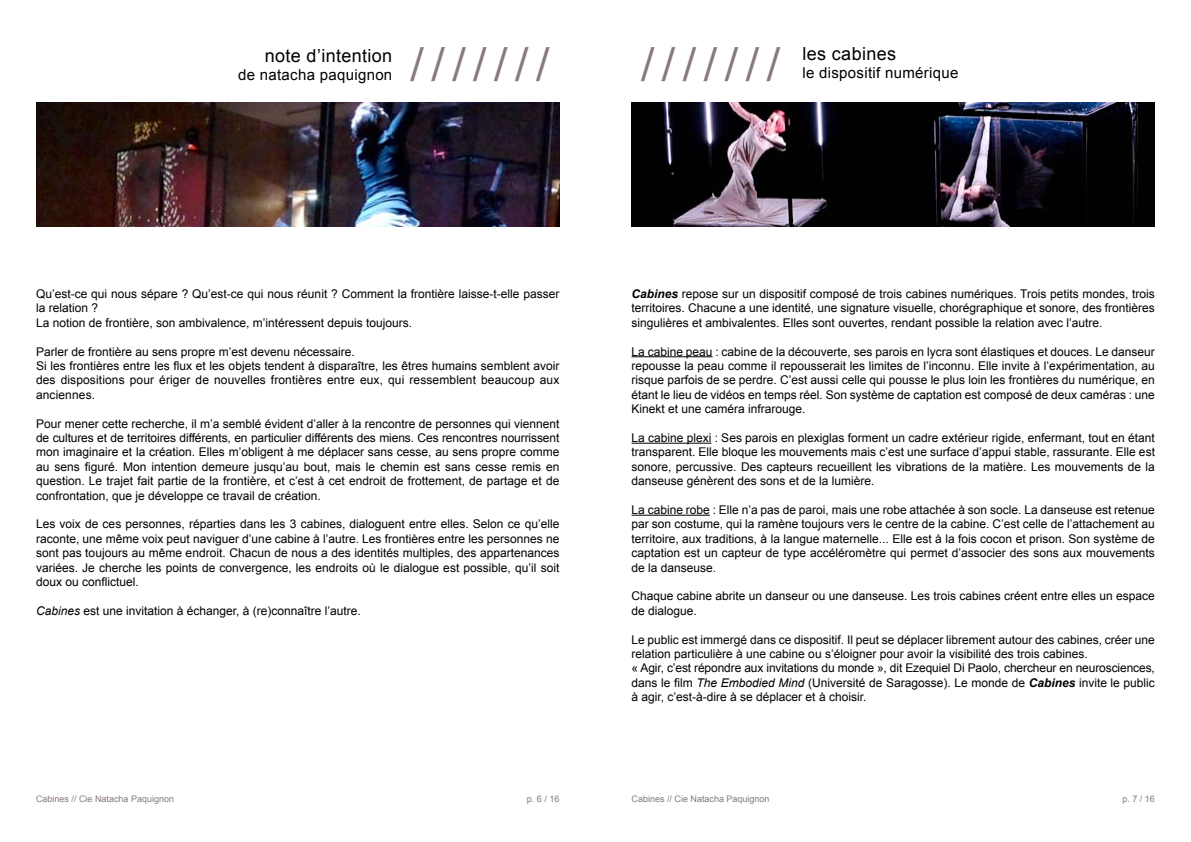
<style>
.page{position:relative;width:1191px;height:842px;background:#fff}
.page>*{position:absolute;margin:0;border:0;box-sizing:border-box;transform-origin:0 0}
.t1{font:700 48px "Minion Pro";color:#877b77}
.t2{font:18px "Arial";letter-spacing:.02em;color:#000}
.t3{font:15px "Arial";letter-spacing:.02em;color:#000}
.t4{font:12px/14.4px "Arial";color:#000;text-align:justify}
.t5{font:9px "Arial";color:#877b77}
.s1{font-style:italic}
.s2{font-weight:700;font-style:italic}
</style>
<div class="page">
<img style="left:36px;top:102px;width:523px;height:125px">
<hr style="left:631px;top:356px;width:81px;height:1px;background:#000">
<hr style="left:631px;top:443px;width:80px;height:1px;background:#000">
<hr style="left:631px;top:515px;width:79px;height:1px;background:#000">
<img style="left:631px;top:102px;width:524px;height:125px">
<h2 class="t2" style="left:265px;top:44px;width:129px">note d’intention</h2>
<p class="t3" style="left:238px;top:65px;width:156px">de natacha paquignon</p>
<h1 class="t1" style="left:409px;top:30px;width:143px">///////</h1>
<h1 class="t1" style="left:640px;top:30px;width:143px">///////</h1>
<h2 class="t2" style="left:802px;top:41px;width:95px">les cabines</h2>
<p class="t3" style="left:802px;top:62px;width:157px">le dispositif numérique</p>
<p class="t4" style="left:36px;top:287px;width:525px;text-align:left">Qu’est-ce qui nous sépare ? Qu’est-ce qui nous réunit ? Comment la frontière laisse-t-elle passer la relation ?<br>La notion de frontière, son ambivalence, m’intéressent depuis toujours.</p>
<p class="t4" style="left:36px;top:344px;width:525px;text-align:left">Parler de frontière au sens propre m’est devenu nécessaire.<br>Si les frontières entre les flux et les objets tendent à disparaître, les êtres humains semblent avoir des dispositions pour ériger de nouvelles frontières entre eux, qui ressemblent beaucoup aux anciennes.</p>
<p class="t4" style="left:36px;top:416px;width:525px">Pour mener cette recherche, il m’a semblé évident d’aller à la rencontre de personnes qui viennent de cultures et de territoires différents, en particulier différents des miens. Ces rencontres nourrissent mon imaginaire et la création. Elles m’obligent à me déplacer sans cesse, au sens propre comme au sens figuré. Mon intention demeure jusqu’au bout, mais le chemin est sans cesse remis en question. Le trajet fait partie de la frontière, et c’est à cet endroit de frottement, de partage et de confrontation, que je développe ce travail de création.</p>
<p class="t4" style="left:36px;top:517px;width:525px">Les voix de ces personnes, réparties dans les 3 cabines, dialoguent entre elles. Selon ce qu’elle raconte, une même voix peut naviguer d’une cabine à l’autre. Les frontières entre les personnes ne sont pas toujours au même endroit. Chacun de nous a des identités multiples, des appartenances variées. Je cherche les points de convergence, les endroits où le dialogue est possible, qu’il soit doux ou conflictuel.</p>
<p class="t4" style="left:36px;top:603px;width:326px"><span class="s1">Cabines</span> est une invitation à échanger, à (re)connaître l’autre.</p>
<p class="t4" style="left:631px;top:287px;width:525px"><span class="s2">Cabines</span> repose sur un dispositif composé de trois cabines numériques. Trois petits mondes, trois territoires. Chacune a une identité, une signature visuelle, chorégraphique et sonore, des frontières singulières et ambivalentes. Elles sont ouvertes, rendant possible la relation avec l’autre.</p>
<p class="t4" style="left:631px;top:344px;width:525px">La cabine peau : cabine de la découverte, ses parois en lycra sont élastiques et douces. Le danseur repousse la peau comme il repousserait les limites de l’inconnu. Elle invite à l’expérimentation, au risque parfois de se perdre. C’est aussi celle qui pousse le plus loin les frontières du numérique, en étant le lieu de vidéos en temps réel. Son système de captation est composé de deux caméras : une Kinekt et une caméra infrarouge.</p>
<p class="t4" style="left:631px;top:431px;width:525px">La cabine plexi : Ses parois en plexiglas forment un cadre extérieur rigide, enfermant, tout en étant transparent. Elle bloque les mouvements mais c’est une surface d’appui stable, rassurante. Elle est sonore, percussive. Des capteurs recueillent les vibrations de la matière. Les mouvements de la danseuse génèrent des sons et de la lumière.</p>
<p class="t4" style="left:631px;top:503px;width:525px">La cabine robe : Elle n’a pas de paroi, mais une robe attachée à son socle. La danseuse est retenue par son costume, qui la ramène toujours vers le centre de la cabine. C’est celle de l’attachement au territoire, aux traditions, à la langue maternelle... Elle est à la fois cocon et prison. Son système de captation est un capteur de type accéléromètre qui permet d’associer des sons aux mouvements de la danseuse.</p>
<p class="t4" style="left:631px;top:589px;width:525px">Chaque cabine abrite un danseur ou une danseuse. Les trois cabines créent entre elles un espace de dialogue.</p>
<p class="t4" style="left:631px;top:632px;width:525px;text-align:left">Le public est immergé dans ce dispositif. Il peut se déplacer librement autour des cabines, créer une relation particulière à une cabine ou s’éloigner pour avoir la visibilité des trois cabines.<br>« Agir, c’est répondre aux invitations du monde », dit Ezequiel Di Paolo, chercheur en neurosciences, dans le film <span class="s1">The Embodied Mind</span> (Université de Saragosse). Le monde de <span class="s2">Cabines</span> invite le public à agir, c’est-à-dire à se déplacer et à choisir.</p>
<p class="t5" style="left:36px;top:793px;width:140px">Cabines // Cie Natacha Paquignon</p>
<p class="t5" style="left:527px;top:793px;width:34px">p. 6 / 16</p>
<p class="t5" style="left:631px;top:793px;width:140px">Cabines // Cie Natacha Paquignon</p>
<p class="t5" style="left:1122px;top:793px;width:34px">p. 7 / 16</p>
</div>
